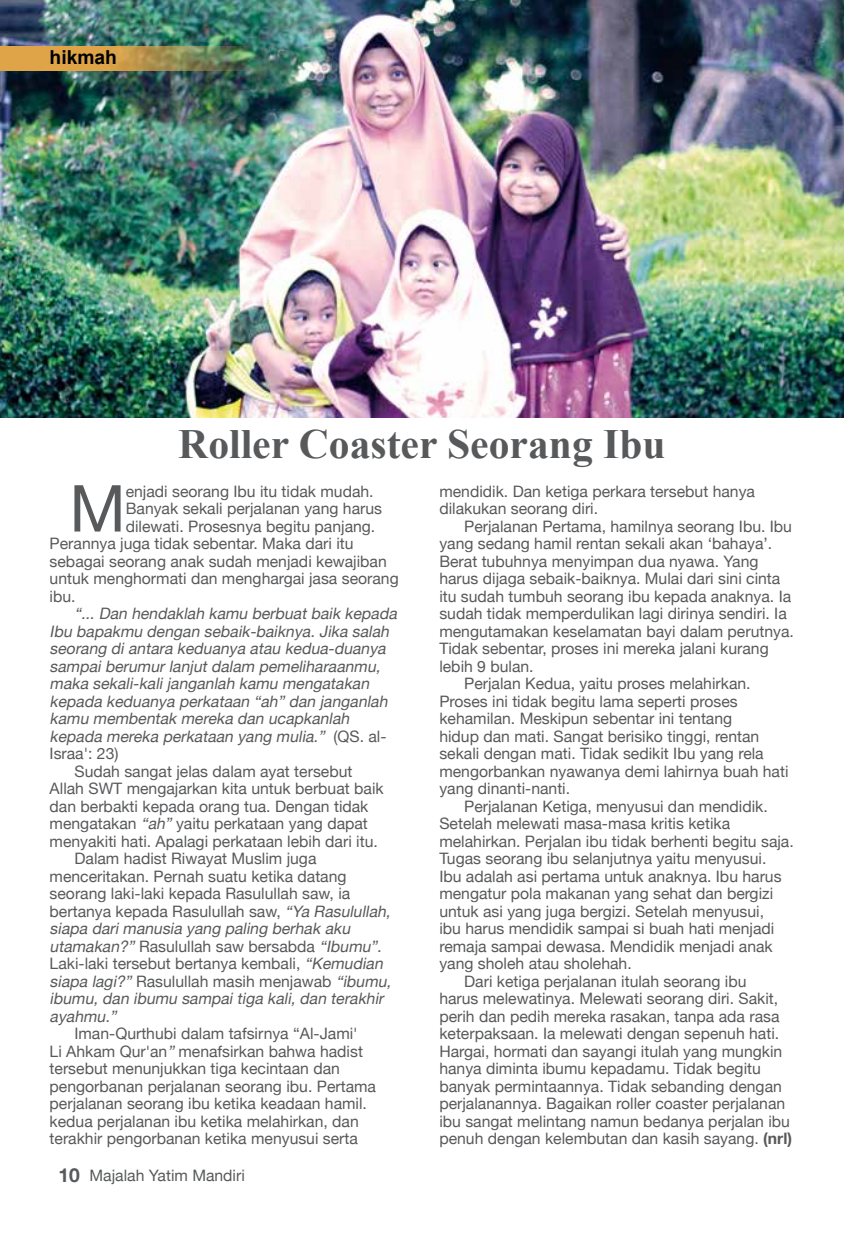
<style>
.page{position:relative;width:844px;height:1241px;background:#fff}
.page>*{position:absolute;margin:0;border:0;box-sizing:border-box;transform-origin:0 0}
.t1{font:64.75px "Helvetica Neue";color:#58595b}
.t2{font:700 41.65px "Times New Roman";color:#58595b}
.t3{font:700 19.25px "Arial";color:#000}
.t4{font:15.75px/17.5px "Helvetica Neue";color:#58595b}
.t5{font:italic 15.75px "Helvetica Neue";color:#58595b}
.s1{font-style:normal}
.s2{font-style:italic}
.s3{font-weight:700;font-size:19.25px}
.s4{font-weight:700}
</style>
<div class="page">
<img style="left:0;top:0;width:843px;height:417px">
<img style="left:0;top:46px;width:265px;height:25px">
<p class="t3" style="left:50px;top:43px;width:69px">hikmah</p>
<h2 class="t2" style="left:178px;top:414px;width:489px">Roller Coaster Seorang Ibu</h2>
<h1 class="t1" style="left:69px;top:470px;width:58px">M</h1>
<p class="t4" style="left:126px;top:482px;width:249px">enjadi seorang Ibu itu tidak mudah.</p>
<p class="t4" style="left:126px;top:499px;width:258px">Banyak sekali perjalanan yang harus</p>
<p class="t4" style="left:126px;top:517px;width:251px">dilewati. Prosesnya begitu panjang.</p>
<p class="t4" style="left:50px;top:534px;width:305px">Perannya juga tidak sebentar. Maka dari itu</p>
<p class="t4" style="left:50px;top:552px;width:338px">sebagai seorang anak sudah menjadi kewajiban</p>
<p class="t4" style="left:50px;top:569px;width:350px">untuk menghormati dan menghargai jasa seorang</p>
<p class="t4" style="left:50px;top:587px;width:27px">ibu.</p>
<p class="t5" style="left:74px;top:604px;width:327px">“... Dan hendaklah kamu berbuat baik kepada</p>
<p class="t5" style="left:50px;top:621px;width:344px">Ibu bapakmu dengan sebaik-baiknya. Jika salah</p>
<p class="t5" style="left:50px;top:639px;width:341px">seorang di antara keduanya atau kedua-duanya</p>
<p class="t5" style="left:50px;top:656px;width:335px">sampai berumur lanjut dalam pemeliharaanmu,</p>
<p class="t5" style="left:50px;top:674px;width:324px">maka sekali-kali janganlah kamu mengatakan</p>
<p class="t5" style="left:50px;top:691px;width:342px">kepada keduanya perkataan “ah” dan janganlah</p>
<p class="t5" style="left:50px;top:709px;width:304px">kamu membentak mereka dan ucapkanlah</p>
<p class="t5" style="left:50px;top:726px;width:338px">kepada mereka perkataan yang mulia.” <span class="s1">( Q S . a l -</span></p>
<p class="t4" style="left:50px;top:744px;width:70px">Israa': 23)</p>
<p class="t4" style="left:74px;top:762px;width:279px">Sudah sangat jelas dalam ayat tersebut</p>
<p class="t4" style="left:50px;top:779px;width:335px">Allah SWT mengajarkan kita untuk berbuat baik</p>
<p class="t4" style="left:50px;top:797px;width:320px">dan berbakti kepada orang tua. Dengan tidak</p>
<p class="t4" style="left:50px;top:814px;width:320px">mengatakan <span class="s2">“ah”</span> yaitu perkataan yang dapat</p>
<p class="t4" style="left:50px;top:832px;width:329px">menyakiti hati. Apalagi perkataan lebih dari itu.</p>
<p class="t4" style="left:74px;top:849px;width:243px">Dalam hadist Riwayat Muslim juga</p>
<p class="t4" style="left:50px;top:867px;width:298px">menceritakan. Pernah suatu ketika datang</p>
<p class="t4" style="left:50px;top:884px;width:302px">seorang laki-laki kepada Rasulullah saw, ia</p>
<p class="t4" style="left:50px;top:902px;width:345px">bertanya kepada Rasulullah saw, <span class="s2">“Ya Rasulullah,</span></p>
<p class="t5" style="left:50px;top:919px;width:305px">siapa dari manusia yang paling berhak aku</p>
<p class="t4" style="left:50px;top:937px;width:336px"><span class="s2">utamakan?”</span> Rasulullah saw bersabda <span class="s2">“Ibumu”.</span></p>
<p class="t4" style="left:50px;top:954px;width:338px">Laki-laki tersebut bertanya kembali, <span class="s2">“Kemudian</span></p>
<p class="t4" style="left:50px;top:972px;width:346px"><span class="s2">siapa lagi?”</span> Rasulullah masih menjawab <span class="s2">“ibumu,</span></p>
<p class="t5" style="left:50px;top:989px;width:338px">ibumu, dan ibumu sampai tiga kali, dan terakhir</p>
<p class="t5" style="left:50px;top:1006px;width:72px">ayahmu.”</p>
<p class="t4" style="left:50px;top:1024px;width:328px;text-indent:25px">Iman-Qurthubi dalam tafsirnya “Al-Jami'<br>Li Ahkam Qur'an<span class="s2">”</span> menafsirkan bahwa hadist tersebut menunjukkan tiga kecintaan dan pengorbanan perjalanan seorang ibu. Pertama perjalanan seorang ibu ketika keadaan hamil. kedua perjalanan ibu ketika melahirkan, dan terakhir pengorbanan ketika menyusui serta</p>
<p class="t4" style="left:58px;top:1165px;width:188px"><span class="s3">10</span> Majalah Yatim Mandiri</p>
<p class="t4" style="left:439px;top:482px;width:317px">mendidik. Dan ketiga perkara tersebut hanya dilakukan seorang diri.</p>
<p class="t4" style="left:464px;top:517px;width:329px">Perjalanan Pertama, hamilnya seorang Ibu. Ibu</p>
<p class="t4" style="left:439px;top:534px;width:334px">yang sedang hamil rentan sekali akan ‘bahaya’.</p>
<p class="t4" style="left:439px;top:552px;width:320px">Berat tubuhnya menyimpan dua nyawa. Yang</p>
<p class="t4" style="left:439px;top:569px;width:342px">harus dijaga sebaik-baiknya. Mulai dari sini cinta</p>
<p class="t4" style="left:439px;top:587px;width:353px">itu sudah tumbuh seorang ibu kepada anaknya. Ia</p>
<p class="t4" style="left:439px;top:604px;width:349px">sudah tidak memperdulikan lagi dirinya sendiri. Ia</p>
<p class="t4" style="left:439px;top:622px;width:356px">mengutamakan keselamatan bayi dalam perutnya.</p>
<p class="t4" style="left:439px;top:639px;width:331px">Tidak sebentar, proses ini mereka jalani kurang</p>
<p class="t4" style="left:439px;top:657px;width:96px">lebih 9 bulan.</p>
<p class="t4" style="left:464px;top:674px;width:288px">Perjalan Kedua, yaitu proses melahirkan.</p>
<p class="t4" style="left:439px;top:692px;width:300px">Proses ini tidak begitu lama seperti proses</p>
<p class="t4" style="left:439px;top:709px;width:294px">kehamilan. Meskipun sebentar ini tentang</p>
<p class="t4" style="left:439px;top:727px;width:321px">hidup dan mati. Sangat berisiko tinggi, rentan</p>
<p class="t4" style="left:439px;top:744px;width:326px">sekali dengan mati. Tidak sedikit Ibu yang rela</p>
<p class="t4" style="left:439px;top:762px;width:350px">mengorbankan nyawanya demi lahirnya buah hati</p>
<p class="t4" style="left:439px;top:779px;width:132px">yang dinanti-nanti.</p>
<p class="t4" style="left:464px;top:797px;width:305px">Perjalanan Ketiga, menyusui dan mendidik.</p>
<p class="t4" style="left:439px;top:814px;width:292px">Setelah melewati masa-masa kritis ketika</p>
<p class="t4" style="left:439px;top:832px;width:356px">melahirkan. Perjalan ibu tidak berhenti begitu saja.</p>
<p class="t4" style="left:439px;top:849px;width:328px">Tugas seorang ibu selanjutnya yaitu menyusui.</p>
<p class="t4" style="left:439px;top:867px;width:343px">Ibu adalah asi pertama untuk anaknya. Ibu harus</p>
<p class="t4" style="left:439px;top:884px;width:335px">mengatur pola makanan yang sehat dan bergizi</p>
<p class="t4" style="left:439px;top:902px;width:326px">untuk asi yang juga bergizi. Setelah menyusui,</p>
<p class="t4" style="left:439px;top:919px;width:336px">ibu harus mendidik sampai si buah hati menjadi</p>
<p class="t4" style="left:439px;top:937px;width:335px">remaja sampai dewasa. Mendidik menjadi anak</p>
<p class="t4" style="left:439px;top:954px;width:194px">yang sholeh atau sholehah.</p>
<p class="t4" style="left:464px;top:972px;width:284px">Dari ketiga perjalanan itulah seorang ibu</p>
<p class="t4" style="left:439px;top:989px;width:340px">harus melewatinya. Melewati seorang diri. Sakit,</p>
<p class="t4" style="left:439px;top:1007px;width:341px">perih dan pedih mereka rasakan, tanpa ada rasa</p>
<p class="t4" style="left:439px;top:1024px;width:341px">keterpaksaan. Ia melewati dengan sepenuh hati.</p>
<p class="t4" style="left:439px;top:1042px;width:344px">Hargai, hormati dan sayangi itulah yang mungkin</p>
<p class="t4" style="left:439px;top:1059px;width:323px">hanya diminta ibumu kepadamu. Tidak begitu</p>
<p class="t4" style="left:439px;top:1077px;width:344px">banyak permintaannya. Tidak sebanding dengan</p>
<p class="t4" style="left:439px;top:1094px;width:347px">perjalanannya. Bagaikan roller coaster perjalanan</p>
<p class="t4" style="left:439px;top:1112px;width:352px">ibu sangat melintang namun bedanya perjalan ibu</p>
<p class="t4" style="left:439px;top:1129px;width:354px">penuh dengan kelembutan dan kasih sayang. <span class="s4">(nrl)</span></p>
</div>
